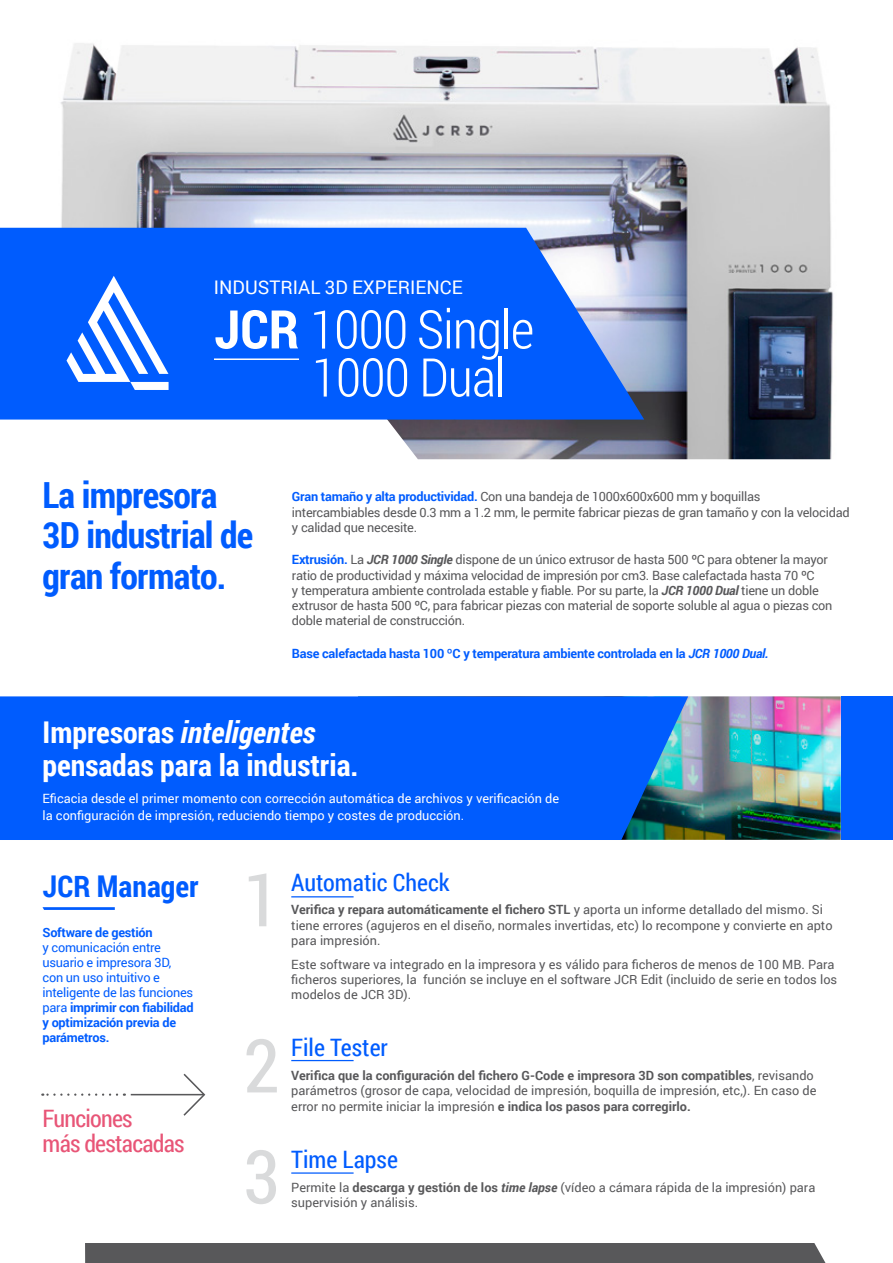
<style>
.page{position:relative;width:893px;height:1263px;background:#fff}
.page>*{position:absolute;margin:0;border:0;box-sizing:border-box;transform-origin:0 0}
.t1{font:74.25px/111px "Roboto Condensed";color:#d9dadb}
.t2{font:300 53.25px/48px "Roboto Condensed";letter-spacing:-.02em;color:#fff}
.t3{font:700 36px/40.5px "Roboto Condensed";letter-spacing:-.02em;color:#005cfe}
.t4{font:700 30px/33px "Roboto Condensed";color:#fff}
.t5{font:700 30px "Roboto Condensed";color:#005cfe}
.t6{font:24px "Roboto Condensed";color:#005cfe}
.t7{font:24px/25.5px "Roboto Condensed";letter-spacing:-.03em;color:#e85577}
.t8{font:18.75px "Roboto";color:#fff}
.t9{font:12.75px/15.3px "Roboto";color:#58585a}
.t10{font:12.75px/15.3px "Roboto";letter-spacing:-.02em;color:#58585a}
.t11{font:12.75px/16.5px "Roboto";color:#fff}
.t12{font:12.75px/15px "Roboto";letter-spacing:-.02em;color:#005cfe}
.t13{font:700 12.75px "Roboto";letter-spacing:-.02em;color:#005cfe}
.s1{font-weight:700}
.s2{font-weight:700;color:#005cfe}
.s3{font-weight:700;font-style:italic}
.s4{font-style:italic}
</style>
<div class="page">
<img style="left:22px;top:43px;width:811px;height:416px">
<svg style="left:0;top:228px;width:644px;height:192px;background:#1366f9"></svg>
<hr style="left:214px;top:358px;width:85px;height:2px;background:#fff">
<div style="left:842px;top:696px;width:51px;height:144px;background:#005cfe"></div>
<img style="left:688px;top:696px;width:153px;height:144px">
<div style="left:0;top:696px;width:688px;height:144px;background:#005cfe"></div>
<div style="left:85px;top:1243px;width:740px;height:20px;background:#58585a"></div>
<hr style="left:291px;top:896px;width:63px;height:1px;background:#005cfe">
<hr style="left:291px;top:1060px;width:63px;height:1px;background:#005cfe">
<hr style="left:291px;top:1172px;width:63px;height:2px;background:#005cfe">
<svg style="left:43px;top:907px;width:72px;height:3px"></svg>
<svg style="left:182px;top:1073px;width:24px;height:43px"></svg>
<hr style="left:131px;top:1094px;width:73px;height:1px;background:#58585a">
<svg style="left:42px;top:1093px;width:75px;height:3px"></svg>
<svg style="left:67px;top:276px;width:102px;height:114px"></svg>
<h3 class="t8" style="left:214px;top:274px;width:250px">INDUSTRIAL 3D EXPERIENCE</h3>
<h2 class="t2" style="left:312px;top:304px;width:224px;text-indent:-98px"><span class="s1">JCR</span> 1000 Single<br>1000 Dual</h2>
<h3 class="t3" style="left:43px;top:473px;width:212px">La impresora<br>3D industrial de gran formato.</h3>
<p class="t10" style="left:292px;top:489px;width:559px"><span class="s2">Gran tamaño y alta productividad.</span> Con una bandeja de 1000x600x600 mm y boquillas intercambiables desde 0.3 mm a 1.2 mm, le permite fabricar piezas de gran tamaño y con la velocidad y calidad que necesite.</p>
<p class="t10" style="left:292px;top:552px;width:542px"><span class="s2">Extrusión.</span> La <span class="s3">JCR 1000 Single</span> dispone de un único extrusor de hasta 500 ºC para obtener la mayor ratio de productividad y máxima velocidad de impresión por cm3. Base calefactada hasta 70 ºC<br>y temperatura ambiente controlada estable y fiable. Por su parte, la <span class="s3">JCR 1000 Dual</span> tiene un doble extrusor de hasta 500 ºC, para fabricar piezas con material de soporte soluble al agua o piezas con doble material de construcción.</p>
<p class="t13" style="left:292px;top:644px;width:478px">Base calefactada hasta 100 ºC y temperatura ambiente controlada en la <span class="s4">JCR 1000 Dual.</span></p>
<h3 class="t4" style="left:43px;top:715px;width:317px">Impresoras <span class="s4">inteligentes </span>pensadas para la industria.</h3>
<p class="t11" style="left:43px;top:790px;width:518px">Eficacia desde el primer momento con corrección automática de archivos y verificación de la configuración de impresión, reduciendo tiempo y costes de producción.</p>
<h3 class="t5" style="left:43px;top:865px;width:158px">JCR Manager</h3>
<p class="t13" style="left:43px;top:923px;width:112px">Software de gestión</p>
<p class="t12" style="left:43px;top:939px;width:153px">y comunicación entre usuario e impresora 3D, con un uso intuitivo e inteligente de las funciones para <span class="s1">imprimir con fiabilidad y optimización previa de parámetros.</span></p>
<h3 class="t7" style="left:43px;top:1104px;width:144px">Funciones<br>más destacadas</h3>
<h1 class="t1" style="left:244px;top:842px;width:38px">1</h1>
<h1 class="t1" style="left:244px;top:1008px;width:38px">2<br>3</h1>
<h3 class="t6" style="left:291px;top:865px;width:160px">Automatic Check</h3>
<p class="t9" style="left:291px;top:902px;width:543px"><span class="s1">Verifica y repara automáticamente el fichero STL</span> y aporta un informe detallado del mismo. Si tiene errores (agujeros en el diseño, normales invertidas, etc) lo recompone y convierte en apto para impresión.</p>
<p class="t9" style="left:291px;top:956px;width:547px">Este software va integrado en la impresora y es válido para ficheros de menos de 100 MB. Para ficheros superiores, la función se incluye en el software JCR Edit (incluido de serie en todos los modelos de JCR 3D).</p>
<h3 class="t6" style="left:291px;top:1031px;width:98px">File Tester</h3>
<p class="t9" style="left:291px;top:1067px;width:527px;line-height:15.8px"><span class="s1">Verifica que la configuración del fichero G-Code e impresora 3D son compatibles</span>, revisando parámetros (grosor de capa, velocidad de impresión, boquilla de impresión, etc,). En caso de error no permite iniciar la impresión <span class="s1">e indica los pasos para corregirlo.</span></p>
<h3 class="t6" style="left:291px;top:1143px;width:108px">Time Lapse</h3>
<p class="t9" style="left:291px;top:1179px;width:526px">Permite la <span class="s1">descarga y gestión de los</span> <span class="s3">time lapse</span> (vídeo a cámara rápida de la impresión) para supervisión y análisis.</p>
</div>
